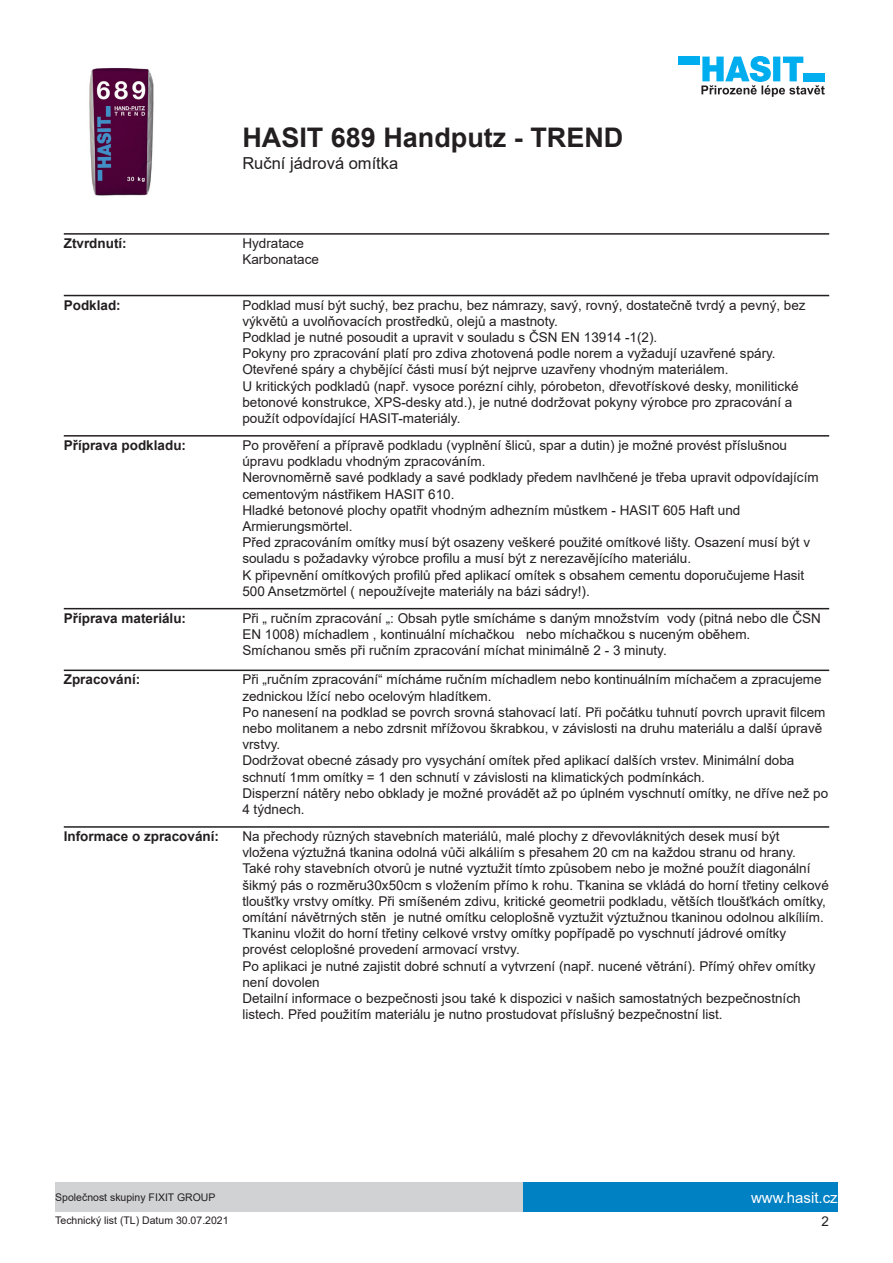
<style>
.page{position:relative;width:893px;height:1263px;background:#fff}
.page>*{position:absolute;margin:0;border:0;box-sizing:border-box;transform-origin:0 0}
.t1{font:700 27px "Arial";color:#231f20}
.t2{font:16.5px "Arial";color:#231f20}
.t3{font:15px "Arial";color:#fff}
.t4{font:13.5px/16.2px "Arial";color:#231f20}
.t5{font:700 13.5px "Arial";color:#231f20}
.t6{font:10.5px "Arial";color:#231f20}
</style>
<div class="page">
<img style="left:89px;top:68px;width:65px;height:128px">
<div style="left:679px;top:57px;width:21px;height:8px;background:#00aeef"></div>
<svg style="left:701px;top:56px;width:124px;height:41px"></svg>
<div style="left:523px;top:1182px;width:315px;height:30px;background:#0081c3"></div>
<div style="left:55px;top:1182px;width:468px;height:30px;background:#d1d2d4"></div>
<hr style="left:64px;top:233px;width:765px;height:2px;background:#231f20">
<hr style="left:64px;top:295px;width:765px;height:1px;background:#231f20">
<hr style="left:64px;top:435px;width:765px;height:2px;background:#231f20">
<hr style="left:64px;top:608px;width:765px;height:1px;background:#231f20">
<hr style="left:64px;top:669px;width:765px;height:2px;background:#231f20">
<hr style="left:64px;top:826px;width:765px;height:2px;background:#231f20">
<h1 class="t1" style="left:242px;top:119px;width:383px">HASIT 689 Handputz - TREND</h1>
<p class="t2" style="left:242px;top:152px;width:157px">Ruční jádrová omítka</p>
<p class="t5" style="left:64px;top:234px;width:64px">Ztvrdnutí:</p>
<p class="t4" style="left:242px;top:235px;width:78px">Hydratace<br>Karbonatace</p>
<p class="t5" style="left:64px;top:295px;width:59px">Podklad:</p>
<p class="t4" style="left:242px;top:297px;width:565px">Podklad musí být suchý, bez prachu, bez námrazy, savý, rovný, dostatečně tvrdý a pevný, bez výkvětů a uvolňovacích prostředků, olejů a mastnoty.<br>Podklad je nutné posoudit a upravit v souladu s ČSN EN 13914 -1(2).<br>Pokyny pro zpracování platí pro zdiva zhotovená podle norem a vyžadují uzavřené spáry.<br>Otevřené spáry a chybějící části musí být nejprve uzavřeny vhodným materiálem.<br>U kritických podkladů (např. vysoce porézní cihly, pórobeton, dřevotřískové desky, monilitické betonové konstrukce, XPS-desky atd.), je nutné dodržovat pokyny výrobce pro zpracování a použít odpovídající HASIT-materiály.</p>
<p class="t5" style="left:64px;top:436px;width:124px">Příprava podkladu:</p>
<p class="t4" style="left:242px;top:437px;width:578px">Po prověření a přípravě podkladu (vyplnění šliců, spar a dutin) je možné provést příslušnou úpravu podkladu vhodným zpracováním.<br>Nerovnoměrně savé podklady a savé podklady předem navlhčené je třeba upravit odpovídajícím cementovým nástřikem HASIT 610.<br>Hladké betonové plochy opatřit vhodným adhezním můstkem - HASIT 605 Haft und Armierungsmörtel.<br>Před zpracováním omítky musí být osazeny veškeré použité omítkové lišty. Osazení musí být v souladu s požadavky výrobce profilu a musí být z nerezavějícího materiálu.<br>K připevnění omítkových profilů před aplikací omítek s obsahem cementu doporučujeme Hasit 500 Ansetzmörtel ( nepoužívejte materiály na bázi sádry!).</p>
<p class="t5" style="left:64px;top:608px;width:124px">Příprava materiálu:</p>
<p class="t4" style="left:242px;top:610px;width:580px">Při „ ručním zpracování „: Obsah pytle smícháme s daným množstvím vody (pitná nebo dle ČSN<br>EN 1008) míchadlem , kontinuální míchačkou nebo míchačkou s nuceným oběhem.<br>Smíchanou směs při ručním zpracování míchat minimálně 2 - 3 minuty.</p>
<p class="t5" style="left:64px;top:670px;width:78px">Zpracování:</p>
<p class="t4" style="left:242px;top:671px;width:587px">Při „ručním zpracování“ mícháme ručním míchadlem nebo kontinuálním míchačem a zpracujeme zednickou lžící nebo ocelovým hladítkem.<br>Po nanesení na podklad se povrch srovná stahovací latí. Při počátku tuhnutí povrch upravit filcem nebo molitanem a nebo zdrsnit mřížovou škrabkou, v závislosti na druhu materiálu a další úpravě vrstvy.<br>Dodržovat obecné zásady pro vysychání omítek před aplikací dalších vrstev. Minimální doba schnutí 1mm omítky = 1 den schnutí v závislosti na klimatických podmínkách.<br>Disperzní nátěry nebo obklady je možné provádět až po úplném vyschnutí omítky, ne dříve než po 4 týdnech.</p>
<p class="t5" style="left:64px;top:827px;width:157px">Informace o zpracování:</p>
<p class="t4" style="left:242px;top:828px;width:588px">Na přechody různých stavebních materiálů, malé plochy z dřevovláknitých desek musí být vložena výztužná tkanina odolná vůči alkáliím s přesahem 20 cm na každou stranu od hrany.<br>Také rohy stavebních otvorů je nutné vyztužit tímto způsobem nebo je možné použít diagonální šikmý pás o rozměru30x50cm s vložením přímo k rohu. Tkanina se vkládá do horní třetiny celkové tloušťky vrstvy omítky. Při smíšeném zdivu, kritické geometrii podkladu, větších tloušťkách omítky, omítání návětrných stěn je nutné omítku celoplošně vyztužit výztužnou tkaninou odolnou alkíliím.<br>Tkaninu vložit do horní třetiny celkové vrstvy omítky popřípadě po vyschnutí jádrové omítky provést celoplošné provedení armovací vrstvy.<br>Po aplikaci je nutné zajistit dobré schnutí a vytvrzení (např. nucené větrání). Přímý ohřev omítky není dovolen<br>Detailní informace o bezpečnosti jsou také k dispozici v našich samostatných bezpečnostních listech. Před použitím materiálu je nutno prostudovat příslušný bezpečnostní list.</p>
<p class="t6" style="left:55px;top:1190px;width:162px">Společnost skupiny FIXIT GROUP</p>
<p class="t3" style="left:751px;top:1187px;width:88px">www.hasit.cz</p>
<p class="t6" style="left:55px;top:1213px;width:175px">Technický list (TL) Datum 30.07.2021</p>
<p class="t4" style="left:821px;top:1213px;width:9px">2</p>
</div>
